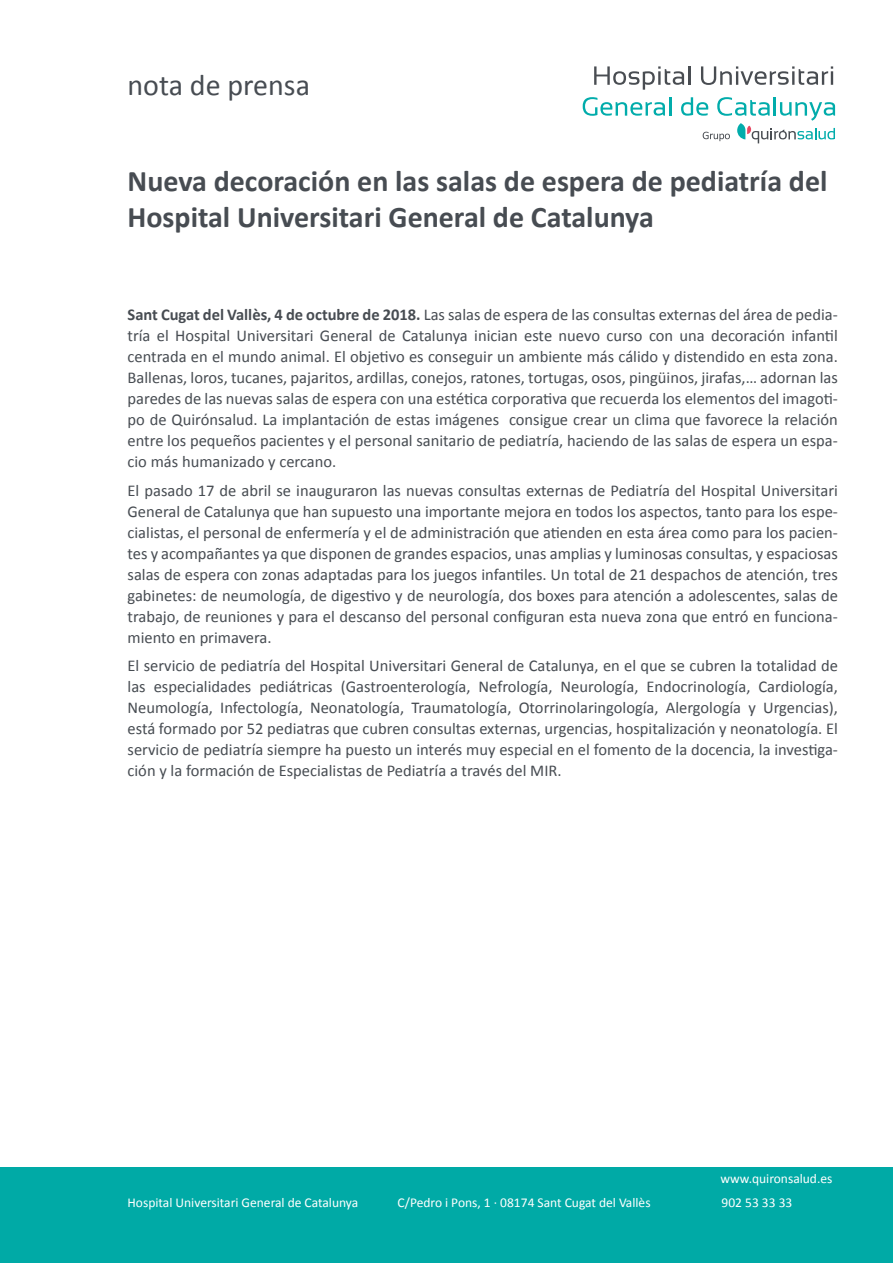
<style>
.page{position:relative;width:893px;height:1263px;background:#fff}
.page>*{position:absolute;margin:0;border:0;box-sizing:border-box;transform-origin:0 0}
.t1{font:700 30px/36px "Calibri";color:#474c52}
.t2{font:30px "Calibri";color:#474c52}
.t3{font:16.5px/21px "Calibri";color:#474c52;text-align:justify}
.t4{font:13.5px "Calibri";color:#fff}
.s1{font-weight:700}
</style>
<div class="page">
<div style="left:0;top:1167px;width:893px;height:96px;background:#00aaa6"></div>
<svg style="left:594px;top:66px;width:96px;height:24px"></svg>
<svg style="left:701px;top:66px;width:132px;height:19px"></svg>
<svg style="left:583px;top:97px;width:88px;height:19px"></svg>
<svg style="left:681px;top:97px;width:154px;height:46px"></svg>
<h1 class="t2" style="left:128px;top:66px;width:184px">nota de prensa</h1>
<h1 class="t1" style="left:128px;top:163px;width:701px">Nueva decoración en las salas de espera de pediatría del<br>Hospital Universitari General de Catalunya</h1>
<p class="t3" style="left:128px;top:304px;width:712px"><span class="s1">Sant Cugat del Vallès, 4 de octubre de 2018.</span> Las salas de espera de las consultas externas del área de pedia&shy;tría el Hospital Universitari General de Catalunya inician este nuevo curso con una decoración infantil centrada en el mundo animal. El objetivo es conseguir un ambiente más cálido y distendido en esta zona.<br>Ballenas, loros, tucanes, pajaritos, ardillas, conejos, ratones, tortugas, osos, pingüinos, jirafas,… adornan las paredes de las nuevas salas de espera con una estética corporativa que recuerda los elementos del imagoti&shy;po de Quirónsalud. La implantación de estas imágenes consigue crear un clima que favorece la relación entre los pequeños pacientes y el personal sanitario de pediatría, haciendo de las salas de espera un espa&shy;cio más humanizado y cercano.</p>
<p class="t3" style="left:128px;top:480px;width:712px">El pasado 17 de abril se inauguraron las nuevas consultas externas de Pediatría del Hospital Universitari General de Catalunya que han supuesto una importante mejora en todos los aspectos, tanto para los espe&shy;cialistas, el personal de enfermería y el de administración que atienden en esta área como para los pacien&shy;tes y acompañantes ya que disponen de grandes espacios, unas amplias y luminosas consultas, y espaciosas salas de espera con zonas adaptadas para los juegos infantiles. Un total de 21 despachos de atención, tres gabinetes: de neumología, de digestivo y de neurología, dos boxes para atención a adolescentes, salas de trabajo, de reuniones y para el descanso del personal configuran esta nueva zona que entró en funciona&shy;miento en primavera.</p>
<p class="t3" style="left:128px;top:655px;width:712px">El servicio de pediatría del Hospital Universitari General de Catalunya, en el que se cubren la totalidad de las especialidades pediátricas (Gastroenterología, Nefrología, Neurología, Endocrinología, Cardiología, Neumología, Infectología, Neonatología, Traumatología, Otorrinolaringología, Alergología y Urgencias), está formado por 52 pediatras que cubren consultas externas, urgencias, hospitalización y neonatología. El servicio de pediatría siempre ha puesto un interés muy especial en el fomento de la docencia, la investiga&shy;ción y la formación de Especialistas de Pediatría a través del MIR.</p>
<p class="t4" style="left:720px;top:1170px;width:113px">www.quironsalud.es</p>
<p class="t4" style="left:128px;top:1194px;width:232px">Hospital Universitari General de Catalunya</p>
<p class="t4" style="left:398px;top:1194px;width:255px">C/Pedro i Pons, 1 · 08174 Sant Cugat del Vallès</p>
<p class="t4" style="left:722px;top:1194px;width:72px">902 53 33 33</p>
</div>
